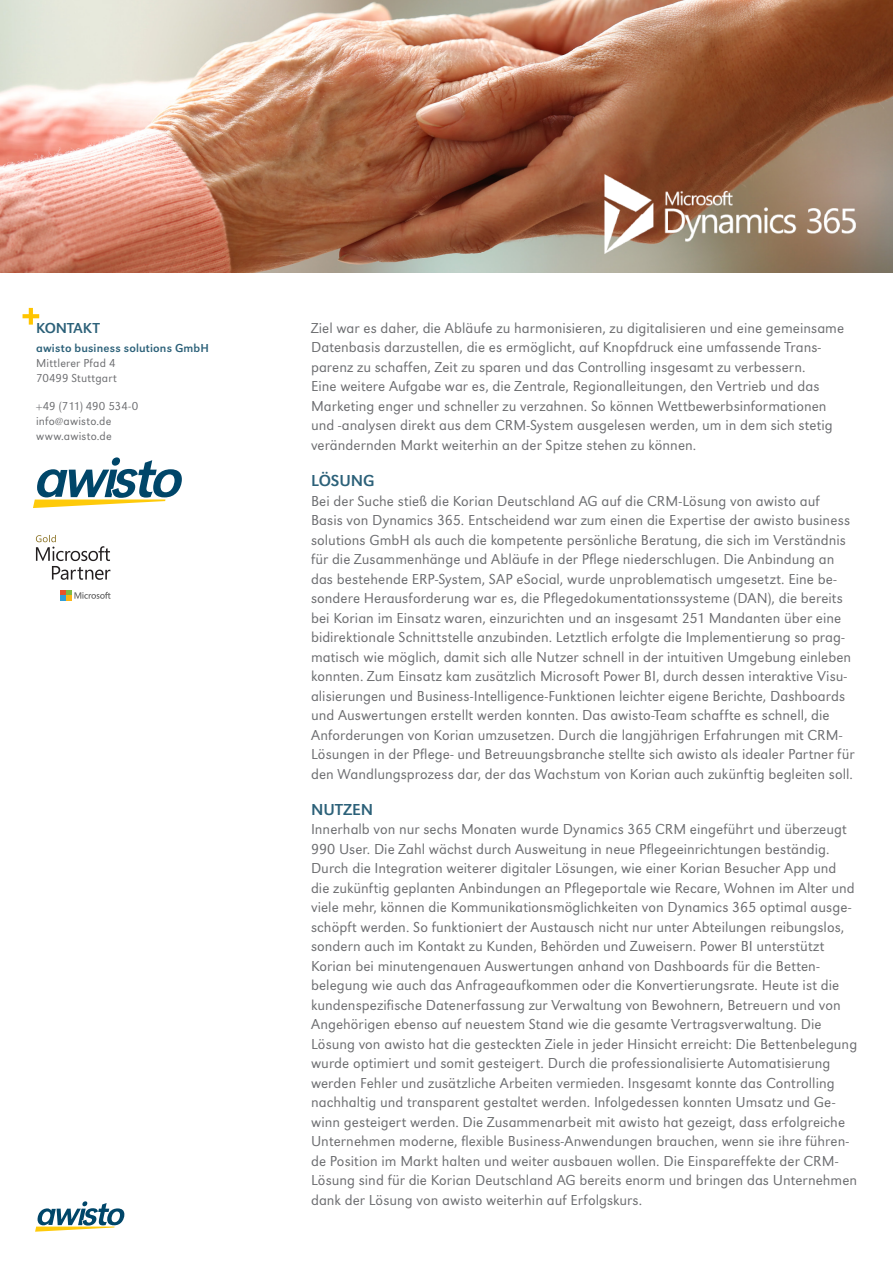
<style>
.page{position:relative;width:893px;height:1263px;background:#fff}
.page>*{position:absolute;margin:0;border:0;box-sizing:border-box;transform-origin:0 0}
.t1{font:16.5px "URW Grotesk TOT";letter-spacing:-.005em;color:#2c6179}
.t2{font:300 15px/19.5px "URW Grotesk TOT";letter-spacing:.005em;color:#6c6d70}
.t3{font:15px "URW Grotesk TOT";color:#2c6179}
.t4{font:300 12px/15px "URW Grotesk TOT";letter-spacing:.015em;color:#6c6d70}
.t5{font:12px "URW Grotesk TOT";letter-spacing:.015em;color:#2c6179}
</style>
<div class="page">
<svg style="left:33px;top:457px;width:149px;height:51px"></svg>
<svg style="left:61px;top:590px;width:49px;height:11px"></svg>
<svg style="left:36px;top:535px;width:74px;height:45px"></svg>
<img style="left:0;top:0;width:893px;height:272px">
<img style="left:584px;top:144px;width:286px;height:126px">
<svg style="left:35px;top:1201px;width:89px;height:31px"></svg>
<svg style="left:23px;top:308px;width:16px;height:17px"></svg>
<p class="t3" style="left:36px;top:319px;width:65px">KONTAKT</p>
<p class="t5" style="left:36px;top:341px;width:174px">awisto business solutions GmbH</p>
<p class="t4" style="left:36px;top:356px;width:82px">Mittlerer Pfad 4<br>70499 Stuttgart</p>
<p class="t4" style="left:36px;top:398px;width:104px">+49 (711) 490 534-0 info@awisto.de www.awisto.de</p>
<p class="t2" style="left:311px;top:318px;width:535px">Ziel war es daher, die Abläufe zu harmonisieren, zu digitalisieren und eine gemeinsame Datenbasis darzustellen, die es ermöglicht, auf Knopfdruck eine umfassende Trans&shy;parenz zu schaffen, Zeit zu sparen und das Controlling insgesamt zu verbessern.<br>Eine weitere Aufgabe war es, die Zentrale, Regionalleitungen, den Vertrieb und das Marketing enger und schneller zu verzahnen. So können Wettbewerbsinformationen und -analysen direkt aus dem CRM-System ausgelesen werden, um in dem sich stetig verändernden Markt weiterhin an der Spitze stehen zu können.</p>
<p class="t1" style="left:311px;top:471px;width:65px">LÖSUNG</p>
<p class="t2" style="left:311px;top:491px;width:545px">Bei der Suche stieß die Korian Deutschland AG auf die CRM-Lösung von awisto auf Basis von Dynamics 365. Entscheidend war zum einen die Expertise der awisto business solutions GmbH als auch die kompetente persönliche Beratung, die sich im Verständnis für die Zusammenhänge und Abläufe in der Pflege niederschlugen. Die Anbindung an das bestehende ERP-System, SAP eSocial, wurde unproblematisch umgesetzt. Eine be&shy;sondere Herausforderung war es, die Pflegedokumentationssysteme (DAN), die bereits bei Korian im Einsatz waren, einzurichten und an insgesamt 251 Mandanten über eine bidirektionale Schnittstelle anzubinden. Letztlich erfolgte die Implementierung so prag&shy;matisch wie möglich, damit sich alle Nutzer schnell in der intuitiven Umgebung einleben konnten. Zum Einsatz kam zusätzlich Microsoft Power BI, durch dessen interaktive Visu&shy;alisierungen und Business-Intelligence-Funktionen leichter eigene Berichte, Dashboards und Auswertungen erstellt werden konnten. Das awisto-Team schaffte es schnell, die Anforderungen von Korian umzusetzen. Durch die langjährigen Erfahrungen mit CRM-Lösungen in der Pflege- und Betreuungsbranche stellte sich awisto als idealer Partner für den Wandlungsprozess dar, der das Wachstum von Korian auch zukünftig begleiten soll.</p>
<p class="t1" style="left:311px;top:799px;width:64px">NUTZEN</p>
<p class="t2" style="left:311px;top:819px;width:548px">Innerhalb von nur sechs Monaten wurde Dynamics 365 CRM eingeführt und überzeugt 990 User. Die Zahl wächst durch Ausweitung in neue Pflegeeinrichtungen beständig.<br>Durch die Integration weiterer digitaler Lösungen, wie einer Korian Besucher App und die zukünftig geplanten Anbindungen an Pflegeportale wie Recare, Wohnen im Alter und viele mehr, können die Kommunikationsmöglichkeiten von Dynamics 365 optimal ausge&shy;schöpft werden. So funktioniert der Austausch nicht nur unter Abteilungen reibungslos, sondern auch im Kontakt zu Kunden, Behörden und Zuweisern. Power BI unterstützt Korian bei minutengenauen Auswertungen anhand von Dashboards für die Betten&shy;belegung wie auch das Anfrageaufkommen oder die Konvertierungsrate. Heute ist die kundenspezifische Datenerfassung zur Verwaltung von Bewohnern, Betreuern und von Angehörigen ebenso auf neuestem Stand wie die gesamte Vertragsverwaltung. Die Lösung von awisto hat die gesteckten Ziele in jeder Hinsicht erreicht: Die Bettenbelegung wurde optimiert und somit gesteigert. Durch die professionalisierte Automatisierung werden Fehler und zusätzliche Arbeiten vermieden. Insgesamt konnte das Controlling nachhaltig und transparent gestaltet werden. Infolgedessen konnten Umsatz und Ge&shy;winn gesteigert werden. Die Zusammenarbeit mit awisto hat gezeigt, dass erfolgreiche Unternehmen moderne, flexible Business-Anwendungen brauchen, wenn sie ihre führen&shy;de Position im Markt halten und weiter ausbauen wollen. Die Einspareffekte der CRM-Lösung sind für die Korian Deutschland AG bereits enorm und bringen das Unternehmen dank der Lösung von awisto weiterhin auf Erfolgskurs.</p>
</div>
